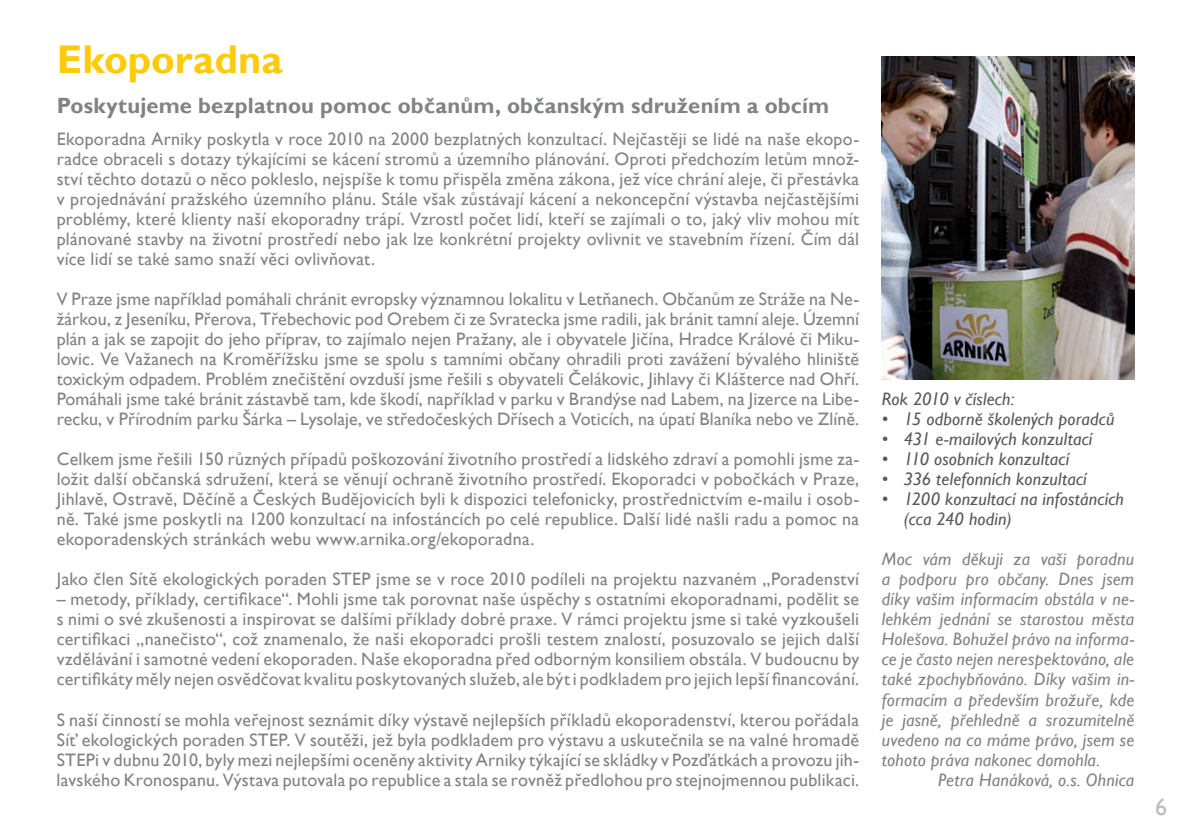
<style>
.page{position:relative;width:1191px;height:840px;background:#fff}
.page>*{position:absolute;margin:0;border:0;box-sizing:border-box;transform-origin:0 0}
.t1{font:700 40px "Gill Sans";color:#feca0c}
.t2{font:24px "Gill Sans";color:#bcbdc0}
.t3{font:700 22px "Gill Sans";letter-spacing:.005em;color:#808285}
.t4{font:18px/20px "Gill Sans";letter-spacing:.01em;color:#808285;text-align:justify}
.t5{font:italic 18px/20px "Gill Sans";letter-spacing:.01em;color:#808285;text-align:justify}
.t6{font:italic 18px/20px "Gill Sans";letter-spacing:.01em;color:#57585a}
</style>
<div class="page">
<img style="left:882px;top:57px;width:252px;height:323px">
<h1 class="t1" style="left:57px;top:36px;width:227px">Ekoporadna</h1>
<p class="t3" style="left:57px;top:92px;width:774px">Poskytujeme bezplatnou pomoc občanům, občanským sdružením a obcím</p>
<p class="t4" style="left:57px;top:128px;width:804px">Ekoporadna Arniky poskytla v roce 2010 na 2000 bezplatných konzultací. Nejčastěji se lidé na naše ekopo&shy;radce obraceli s dotazy týkajícími se kácení stromů a územního plánování. Oproti předchozím letům množ&shy;ství těchto dotazů o něco pokleslo, nejspíše k tomu přispěla změna zákona, jež více chrání aleje, či přestávka v projednávání pražského územního plánu. Stále však zůstávají kácení a nekoncepční výstavba nejčastějšími problémy, které klienty naší ekoporadny trápí. Vzrostl počet lidí, kteří se zajímali o to, jaký vliv mohou mít plánované stavby na životní prostředí nebo jak lze konkrétní projekty ovlivnit ve stavebním řízení. Čím dál více lidí se také samo snaží věci ovlivňovat.</p>
<p class="t4" style="left:57px;top:288px;width:804px">V Praze jsme například pomáhali chránit evropsky významnou lokalitu v Letňanech. Občanům ze Stráže na Ne&shy;žárkou, z Jeseníku, Přerova, Třebechovic pod Orebem či ze Svratecka jsme radili, jak bránit tamní aleje. Územní plán a jak se zapojit do jeho příprav, to zajímalo nejen Pražany, ale i obyvatele Jičína, Hradce Králové či Miku&shy;lovic. Ve Važanech na Kroměřížsku jsme se spolu s tamními občany ohradili proti zavážení bývalého hliniště toxickým odpadem. Problém znečištění ovzduší jsme řešili s obyvateli Čelákovic, Jihlavy či Klášterce nad Ohří.<br>Pomáhali jsme také bránit zástavbě tam, kde škodí, například v parku v Brandýse nad Labem, na Jizerce na Libe&shy;recku, v Přírodním parku Šárka – Lysolaje, ve středočeských Dřísech a Voticích, na úpatí Blaníka nebo ve Zlíně.</p>
<p class="t4" style="left:57px;top:448px;width:804px">Celkem jsme řešili 150 různých případů poškozování životního prostředí a lidského zdraví a pomohli jsme za&shy;ložit další občanská sdružení, která se věnují ochraně životního prostředí. Ekoporadci v pobočkách v Praze, Jihlavě, Ostravě, Děčíně a Českých Budějovicích byli k dispozici telefonicky, prostřednictvím e-mailu i osob&shy;ně. Také jsme poskytli na 1200 konzultací na infostáncích po celé republice. Další lidé našli radu a pomoc na ekoporadenských stránkách webu www.arnika.org/ekoporadna.</p>
<p class="t4" style="left:57px;top:568px;width:804px">Jako člen Sítě ekologických poraden STEP jsme se v roce 2010 podíleli na projektu nazvaném „Poradenství</p>
<p class="t4" style="left:57px;top:588px;width:804px">– metody, příklady, certifikace“. Mohli jsme tak porovnat naše úspěchy s ostatními ekoporadnami, podělit se s nimi o své zkušenosti a inspirovat se dalšími příklady dobré praxe. V rámci projektu jsme si také vyzkoušeli certifikaci „nanečisto“, což znamenalo, že naši ekoporadci prošli testem znalostí, posuzovalo se jejich další vzdělávání i samotné vedení ekoporaden. Naše ekoporadna před odborným konsiliem obstála. V budoucnu by certifikáty měly nejen osvědčovat kvalitu poskytovaných služeb, ale být i podkladem pro jejich lepší financování.</p>
<p class="t4" style="left:57px;top:708px;width:804px">S naší činností se mohla veřejnost seznámit díky výstavě nejlepších příkladů ekoporadenství, kterou pořádala Síť ekologických poraden STEP. V soutěži, jež byla podkladem pro výstavu a uskutečnila se na valné hromadě STEPi v dubnu 2010, byly mezi nejlepšími oceněny aktivity Arniky týkající se skládky v Pozďátkách a provozu jih&shy;lavského Kronospanu. Výstava putovala po republice a stala se rovněž předlohou pro stejnojmennou publikaci.</p>
<p class="t6" style="left:882px;top:388px;width:134px">Rok 2010 v číslech:</p>
<p class="t6" style="left:882px;top:408px;width:234px">• 15 odborně školených poradců</p>
<p class="t6" style="left:882px;top:428px;width:212px">• 431 e-mailových konzultací</p>
<p class="t6" style="left:882px;top:448px;width:189px">• 110 osobních konzultací</p>
<p class="t6" style="left:882px;top:468px;width:206px">• 336 telefonních konzultací</p>
<p class="t6" style="left:904px;top:488px;width:222px;text-indent:-22px">• 1200 konzultací na infostáncích (cca 240 hodin)</p>
<p class="t5" style="left:882px;top:548px;width:254px">Moc vám děkuji za vaši poradnu a podporu pro občany. Dnes jsem díky vašim informacím obstála v ne&shy;lehkém jednání se starostou města Holešova. Bohužel právo na informa&shy;ce je často nejen nerespektováno, ale také zpochybňováno. Díky vašim in&shy;formacím a především brožuře, kde je jasně, přehledně a srozumitelně uvedeno na co máme právo, jsem se tohoto práva nakonec domohla.</p>
<p class="t5" style="left:938px;top:768px;width:198px">Petra Hanáková, o.s. Ohnica</p>
<h2 class="t2" style="left:1155px;top:792px;width:13px">6</h2>
</div>
